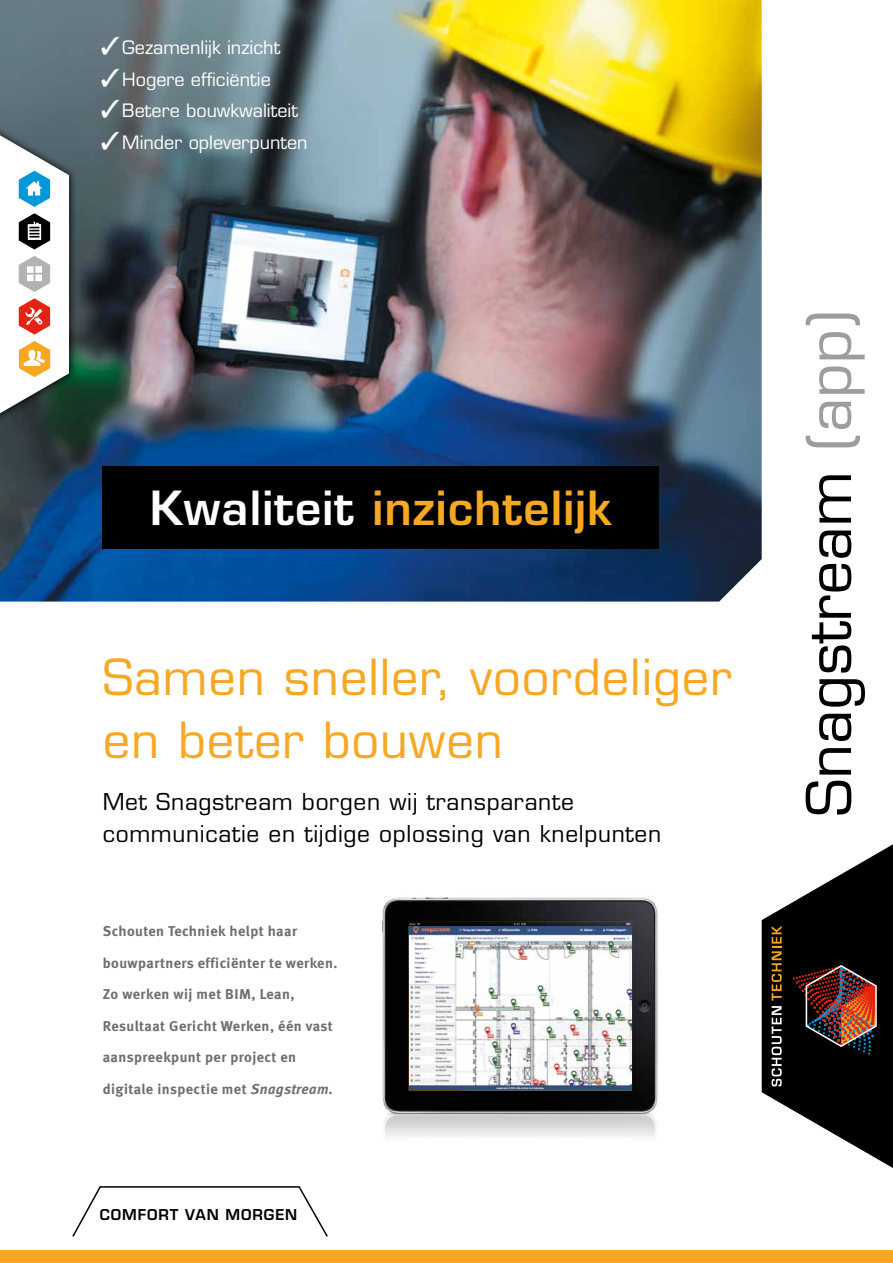
<style>
.page{position:relative;width:893px;height:1263px;background:#fff}
.page>*{position:absolute;margin:0;border:0;box-sizing:border-box;transform-origin:0 0}
.t1{font:60px "Eurostile LT Std";color:#000}
.t2{font:48.6px/63px "Eurostile LT Std";letter-spacing:.02em;color:#f7a823}
.t3{font:600 45.9px "Eurostile LT Std";letter-spacing:.025em;color:#f7a823}
.t4{font:22.65px/31.5px "Eurostile LT Std";letter-spacing:.03em;color:#000}
.t5{font:18px "Eurostile LT Std";color:#fff}
.t6{font:600 14.55px "Eurostile LT Std";letter-spacing:.06em;color:#000}
.t7{font:700 14.25px "Meta";letter-spacing:.03em;color:#706f6f}
.s1{color:#fff}
.s2{font-style:italic}
.s3{color:#9d9d9c}
</style>
<div class="page">
<img style="left:0;top:0;width:762px;height:602px">
<div style="left:0;top:1250px;width:893px;height:13px;background:#f7a823"></div>
<svg style="left:72px;top:1186px;width:256px;height:51px"></svg>
<div style="left:103px;top:466px;width:556px;height:83px;background:#000"></div>
<svg style="left:0;top:75px;width:77px;height:398px;background:#405155"></svg>
<svg style="left:0;top:135px;width:69px;height:278px"></svg>
<svg style="left:762px;top:844px;width:131px;height:324px"></svg>
<img style="left:382px;top:897px;width:276px;height:240px">
<img style="left:409px;top:926px;width:223px;height:164px">
<p class="t5" style="left:101px;top:37px;width:181px">✓ Gezamenlijk inzicht</p>
<p class="t5" style="left:101px;top:68px;width:172px">✓ Hogere efficiëntie</p>
<p class="t5" style="left:101px;top:100px;width:199px">✓ Betere bouwkwaliteit</p>
<p class="t5" style="left:101px;top:131px;width:209px">✓ Minder opleverpunten</p>
<h3 class="t3" style="left:150px;top:479px;width:463px"><span class="s1">KWALITEIT</span> INZICHTELIJK</h3>
<h2 class="t2" style="left:103px;top:646px;width:631px">Samen sneller, voordeliger en beter bouwen</h2>
<h3 class="t4" style="left:103px;top:786px;width:560px">Met Snagstream borgen wij transparante communicatie en tijdige oplossing van knelpunten</h3>
<p class="t7" style="left:103px;top:923px;width:196px">Schouten Techniek helpt haar</p>
<p class="t7" style="left:103px;top:954px;width:236px">bouwpartners efficiënter te werken.</p>
<p class="t7" style="left:103px;top:986px;width:193px">Zo werken wij met BIM, Lean,</p>
<p class="t7" style="left:103px;top:1017px;width:232px">Resultaat Gericht Werken, één vast</p>
<p class="t7" style="left:103px;top:1049px;width:195px">aanspreekpunt per project en</p>
<p class="t7" style="left:103px;top:1080px;width:232px">digitale inspectie met <span class="s2">Snagstream.</span></p>
<p class="t6" style="left:100px;top:1205px;width:199px">COMFORT VAN MORGEN</p>
<h1 class="t1" style="left:793px;top:816px;width:508px;rotate:-90deg">Snagstream <span class="s3">(app)</span></h1>
</div>
